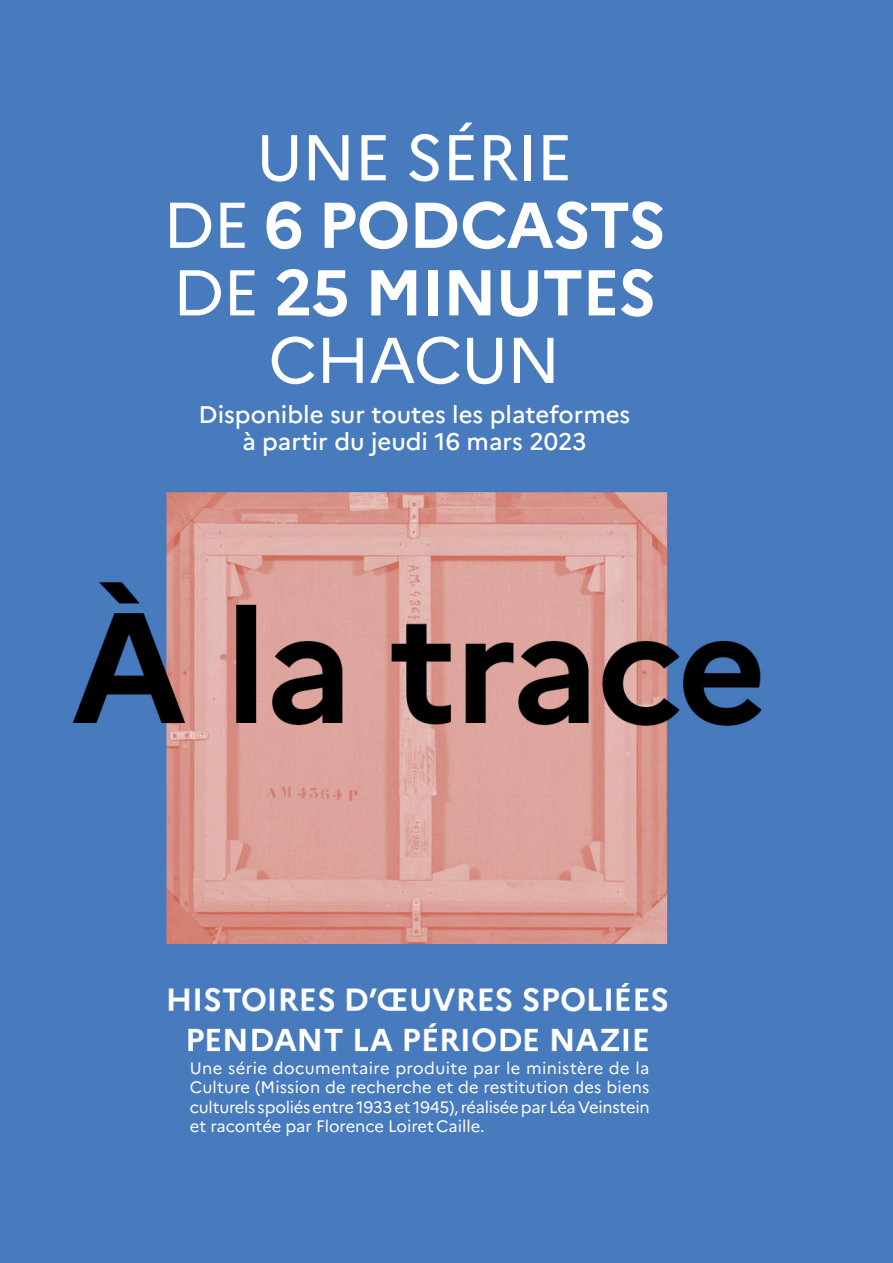
<style>
.page{position:relative;width:893px;height:1263px;background:#487bbd}
.page>*{position:absolute;margin:0;border:0;box-sizing:border-box;transform-origin:0 0}
.t1{font:64.5px/67.5px "Marianne";letter-spacing:-.02em;color:#fff;text-align:center}
.t2{font:500 24px/27px "Marianne";color:#fff;text-align:center}
.t3{font:16.5px/19.5px "Marianne";letter-spacing:-.01em;color:#fff;text-align:justify}
.s1{font-weight:700}
</style>
<div class="page">
<img style="left:72px;top:492px;width:690px;height:560px">
<h1 class="t1" style="left:163px;top:123px;width:504px">UNE SÉRIE<br>DE <span class="s1">6 PODCASTS<br></span>DE <span class="s1">25 MINUTES<br></span>CHACUN</h1>
<h2 class="t2" style="left:199px;top:400px;width:433px">Disponible sur toutes les plateformes à partir du jeudi 16 mars 2023</h2>
<p class="t3" style="left:190px;top:1058px;width:461px">Une série documentaire produite par le ministère de la Culture (Mission de recherche et de restitution des biens culturels spoliés entre 1933 et 1945), réalisée par Léa Veinstein et racontée par Florence LoiretCaille.</p>
</div>
